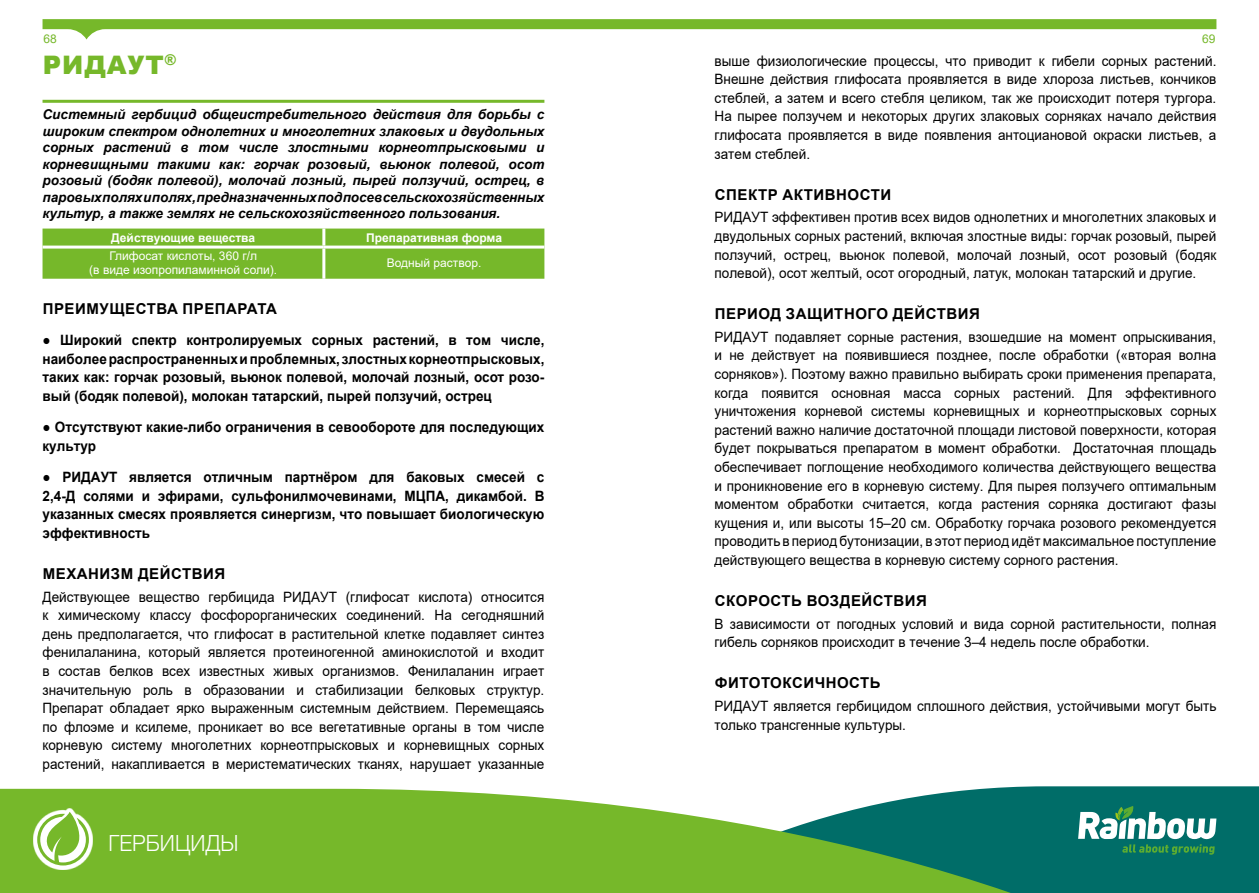
<style>
.page{position:relative;width:1259px;height:893px;background:#fff}
.page>*{position:absolute;margin:0;border:0;box-sizing:border-box;transform-origin:0 0}
.t1{font:900 25.5px "Arial";letter-spacing:.035em;color:#76b82a}
.t2{font:300 22.5px "Helvetica Neue Cyr";color:#fff;scale:.95 1}
.t3{font:700 15px "Arial";letter-spacing:.035em;color:#000}
.t4{font:14.25px/18.6px "Arial";color:#000;text-align:justify;scale:.95 1}
.t5{font:700 14.25px/18.6px "Arial";color:#000;text-align:justify;scale:.95 1}
.t6{font:italic 700 13.5px/16.5px "Arial";color:#000;text-align:justify}
.t7{font:12px/14.4px "Arial";color:#fff;text-align:center}
.t8{font:700 12px "Arial";color:#fff}
.t9{font:12px "Arial";color:#76b82a}
.s1{font-weight:400}
</style>
<div class="page">
<svg style="left:310px;top:786px;width:949px;height:3px"></svg>
<svg style="left:0;top:789px;width:1259px;height:104px;background:#61a94b"></svg>
<svg style="left:43px;top:19px;width:1173px;height:21px"></svg>
<svg style="left:1078px;top:806px;width:138px;height:49px"></svg>
<svg style="left:33px;top:808px;width:60px;height:61px"></svg>
<svg style="left:37px;top:812px;width:52px;height:53px"></svg>
<hr style="left:43px;top:100px;width:501px;height:3px;background:#76b82a">
<div style="left:43px;top:229px;width:501px;height:50px;background:#76b82a"></div>
<hr style="left:322px;top:229px;width:3px;height:17px;background:#fff">
<hr style="left:43px;top:246px;width:281px;height:3px;background:#fff">
<hr style="left:324px;top:246px;width:220px;height:3px;background:#fff">
<hr style="left:322px;top:249px;width:3px;height:30px;background:#fff">
<p class="t9" style="left:44px;top:30px;width:15px">68</p>
<p class="t9" style="left:1202px;top:30px;width:15px">69</p>
<h1 class="t1" style="left:43px;top:46px;width:135px">РИДАУТ<sup>®</sup></h1>
<p class="t6" style="left:43px;top:107px;width:503px">Системный гербицид общеистребительного действия для борьбы с широким спектром однолетних и многолетних злаковых и двудольных сорных растений в том числе злостными корнеотпрысковыми и корневищными такими как: горчак розовый, вьюнок полевой, осот розовый (бодяк полевой), молочай лозный, пырей ползучий, острец, в паровых полях и полях, предназначенных под посев сельскохозяйственных культур, а также землях не сельскохозяйственного пользования.</p>
<p class="t8" style="left:111px;top:229px;width:145px">Действующие вещества</p>
<p class="t8" style="left:366px;top:229px;width:137px">Препаративная форма</p>
<p class="t7" style="left:89px;top:249px;width:189px">Глифосат кислоты, 360 г/л<br>(в виде изопропиламинной соли).</p>
<p class="t7" style="left:387px;top:256px;width:96px">Водный раствор.</p>
<p class="t3" style="left:43px;top:298px;width:236px">ПРЕИМУЩЕСТВА ПРЕПАРАТА</p>
<p class="t5" style="left:43px;top:331px;width:530px"><span class="s1">●</span> Широкий спектр контролируемых сорных растений, в том числе, наиболее распространенных и проблемных, злостных корнеотпрысковых, таких как: горчак розовый, вьюнок полевой, молочай лозный, осот розо&shy;вый (бодяк полевой), молокан татарский, пырей ползучий, острец</p>
<p class="t5" style="left:43px;top:418px;width:530px"><span class="s1">●</span> Отсутствуют какие-либо ограничения в севообороте для последующих культур</p>
<p class="t5" style="left:43px;top:468px;width:530px"><span class="s1">●</span> РИДАУТ является отличным партнёром для баковых смесей с 2,4-Д солями и эфирами, сульфонилмочевинами, МЦПА, дикамбой. В указанных смесях проявляется синергизм, что повышает биологическую эффективность</p>
<p class="t3" style="left:43px;top:563px;width:184px">МЕХАНИЗМ ДЕЙСТВИЯ</p>
<p class="t4" style="left:43px;top:587px;width:530px">Действующее вещество гербицида РИДАУТ (глифосат кислота) относится к химическому классу фосфорорганических соединений. На сегодняшний день предполагается, что глифосат в растительной клетке подавляет синтез фенилаланина, который является протеиногенной аминокислотой и входит в состав белков всех известных живых организмов. Фенилаланин играет значительную роль в образовании и стабилизации белковых структур.<br>Препарат обладает ярко выраженным системным действием. Перемещаясь по флоэме и ксилеме, проникает во все вегетативные органы в том числе корневую систему многолетних корнеотпрысковых и корневищных сорных растений, накапливается в меристематических тканях, нарушает указанные</p>
<h2 class="t2" style="left:108px;top:830px;width:138px">ГЕРБИЦИДЫ</h2>
<p class="t4" style="left:714px;top:51px;width:530px">выше физиологические процессы, что приводит к гибели сорных растений.<br>Внешне действия глифосата проявляется в виде хлороза листьев, кончиков стеблей, а затем и всего стебля целиком, так же происходит потеря тургора.<br>На пырее ползучем и некоторых других злаковых сорняках начало действия глифосата проявляется в виде появления антоциановой окраски листьев, а затем стеблей.</p>
<p class="t3" style="left:715px;top:184px;width:178px">СПЕКТР АКТИВНОСТИ</p>
<p class="t4" style="left:714px;top:208px;width:530px">РИДАУТ эффективен против всех видов однолетних и многолетних злаковых и двудольных сорных растений, включая злостные виды: горчак розовый, пырей ползучий, острец, вьюнок полевой, молочай лозный, осот розовый (бодяк полевой), осот желтый, осот огородный, латук, молокан татарский и другие.</p>
<p class="t3" style="left:715px;top:303px;width:267px">ПЕРИОД ЗАЩИТНОГО ДЕЙСТВИЯ</p>
<p class="t4" style="left:714px;top:327px;width:530px">РИДАУТ подавляет сорные растения, взошедшие на момент опрыскивания, и не действует на появившиеся позднее, после обработки («вторая волна сорняков»). Поэтому важно правильно выбирать сроки применения препарата, когда появится основная масса сорных растений. Для эффективного уничтожения корневой системы корневищных и корнеотпрысковых сорных растений важно наличие достаточной площади листовой поверхности, которая будет покрываться препаратом в момент обработки. Достаточная площадь обеспечивает поглощение необходимого количества действующего вещества и проникновение его в корневую систему. Для пырея ползучего оптимальным моментом обработки считается, когда растения сорняка достигают фазы кущения и, или высоты 15–20 см. Обработку горчака розового рекомендуется проводить в период бутонизации, в этот период идёт максимальное поступление действующего вещества в корневую систему сорного растения.</p>
<p class="t3" style="left:715px;top:590px;width:214px">СКОРОСТЬ ВОЗДЕЙСТВИЯ</p>
<p class="t4" style="left:714px;top:614px;width:530px">В зависимости от погодных условий и вида сорной растительности, полная гибель сорняков происходит в течение 3–4 недель после обработки.</p>
<p class="t3" style="left:715px;top:672px;width:167px">ФИТОТОКСИЧНОСТЬ</p>
<p class="t4" style="left:714px;top:697px;width:530px">РИДАУТ является гербицидом сплошного действия, устойчивыми могут быть только трансгенные культуры.</p>
</div>
